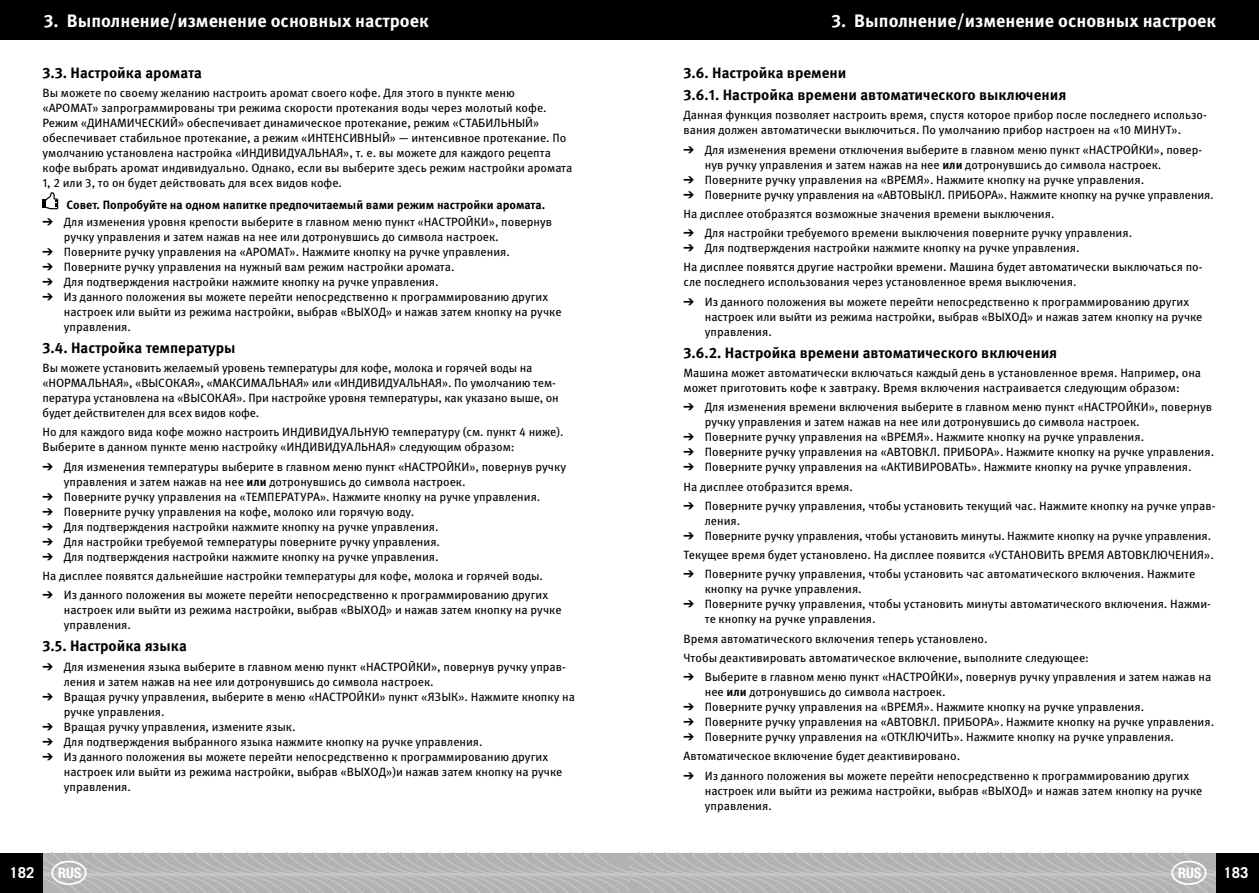
<style>
.page{position:relative;width:1259px;height:893px;background:#fff}
.page>*{position:absolute;margin:0;border:0;box-sizing:border-box;transform-origin:0 0}
.t1{font:700 18px "Meta Pro";color:#fff}
.t2{font:700 15px/22.2px "Meta Pro";color:#000}
.t3{font:700 15px "Trade Gothic LT Std";color:#fff}
.t4{font:12px/15px "Meta Pro";color:#000}
.t5{font:700 12px "Meta Pro";color:#000}
.s1{font-weight:700}
</style>
<div class="page">
<svg style="left:43px;top:192px;width:15px;height:17px"></svg>
<div style="left:0;top:0;width:1258px;height:40px;background:#000"></div>
<div style="left:1216px;top:853px;width:42px;height:40px;background:#000"></div>
<div style="left:0;top:853px;width:42px;height:40px;background:#000"></div>
<svg style="left:42px;top:853px;width:1174px;height:40px;background:#b5b6b7"></svg>
<h1 class="t1" style="left:44px;top:9px;width:386px">3. Выполнение/изменение основных настроек</h1>
<h1 class="t1" style="left:831px;top:9px;width:386px">3. Выполнение/изменение основных настроек</h1>
<p class="t2" style="left:43px;top:62px;width:161px">3.3. Настройка аромата</p>
<p class="t4" style="left:43px;top:85px;width:531px">Вы можете по своему желанию настроить аромат своего кофе. Для этого в пункте меню «АРОМАТ» запрограммированы три режима скорости протекания воды через молотый кофе.<br>Режим «ДИНАМИЧЕСКИЙ» обеспечивает динамическое протекание, режим «СТАБИЛЬНЫЙ» обеспечивает стабильное протекание, а режим «ИНТЕНСИВНЫЙ» — интенсивное протекание. По умолчанию установлена настройка «ИНДИВИДУАЛЬНАЯ», т. е. вы можете для каждого рецепта кофе выбрать аромат индивидуально. Однако, если вы выберите здесь режим настройки аромата 1, 2 или 3, то он будет действовать для всех видов кофе.</p>
<p class="t5" style="left:66px;top:198px;width:480px">Совет. Попробуйте на одном напитке предпочитаемый вами режим настройки аромата.</p>
<p class="t4" style="left:64px;top:214px;width:499px">Для изменения уровня крепости выберите в главном меню пункт «НАСТРОЙКИ», повернув ручку управления и затем нажав на нее или дотронувшись до символа настроек.<br>Поверните ручку управления на «АРОМАТ». Нажмите кнопку на ручке управления.<br>Поверните ручку управления на нужный вам режим настройки аромата.<br>Для подтверждения настройки нажмите кнопку на ручке управления.<br>Из данного положения вы можете перейти непосредственно к программированию других настроек или выйти из режима настройки, выбрав «ВЫХОД» и нажав затем кнопку на ручке управления.</p>
<p class="t2" style="left:43px;top:337px;width:194px">3.4. Настройка температуры</p>
<p class="t4" style="left:43px;top:360px;width:518px">Вы можете установить желаемый уровень температуры для кофе, молока и горячей воды на «НОРМАЛЬНАЯ», «ВЫСОКАЯ», «МАКСИМАЛЬНАЯ» или «ИНДИВИДУАЛЬНАЯ». По умолчанию тем&shy;пература установлена на «ВЫСОКАЯ». При настройке уровня температуры, как указано выше, он будет действителен для всех видов кофе.</p>
<p class="t4" style="left:43px;top:425px;width:523px">Но для каждого вида кофе можно настроить ИНДИВИДУАЛЬНУЮ температуру (см. пункт 4 ниже).<br>Выберите в данном пункте меню настройку «ИНДИВИДУАЛЬНАЯ» следующим образом:</p>
<p class="t4" style="left:64px;top:459px;width:504px">Для изменения температуры выберите в главном меню пункт «НАСТРОЙКИ», повернув ручку управления и затем нажав на нее <span class="s1">или</span> дотронувшись до символа настроек.<br>Поверните ручку управления на «ТЕМПЕРАТУРА». Нажмите кнопку на ручке управления.<br>Поверните ручку управления на кофе, молоко или горячую воду.<br>Для подтверждения настройки нажмите кнопку на ручке управления.<br>Для настройки требуемой температуры поверните ручку управления.<br>Для подтверждения настройки нажмите кнопку на ручке управления.</p>
<p class="t4" style="left:64px;top:566px;width:486px;line-height:19.2px;text-indent:-21px">На дисплее появятся дальнейшие настройки температуры для кофе, молока и горячей воды.<br>Из данного положения вы можете перейти непосредственно к программированию других</p>
<p class="t4" style="left:64px;top:602px;width:499px">настроек или выйти из режима настройки, выбрав «ВЫХОД» и нажав затем кнопку на ручке управления.</p>
<p class="t2" style="left:43px;top:635px;width:146px">3.5. Настройка языка</p>
<p class="t4" style="left:64px;top:659px;width:513px">Для изменения языка выберите в главном меню пункт «НАСТРОЙКИ», повернув ручку управ&shy;ления и затем нажав на нее или дотронувшись до символа настроек.<br>Вращая ручку управления, выберите в меню «НАСТРОЙКИ» пункт «ЯЗЫК». Нажмите кнопку на ручке управления.<br>Вращая ручку управления, измените язык.<br>Для подтверждения выбранного языка нажмите кнопку на ручке управления.<br>Из данного положения вы можете перейти непосредственно к программированию других настроек или выйти из режима настройки, выбрав «ВЫХОД»)и нажав затем кнопку на ручке управления.</p>
<p class="t2" style="left:683px;top:62px;width:384px">3.6. Настройка времени<br>3.6.1. Настройка времени автоматического выключения</p>
<p class="t4" style="left:683px;top:108px;width:525px">Данная функция позволяет настроить время, спустя которое прибор после последнего использо&shy;вания должен автоматически выключиться. По умолчанию прибор настроен на «10 МИНУТ».</p>
<p class="t4" style="left:705px;top:142px;width:510px">Для изменения времени отключения выберите в главном меню пункт «НАСТРОЙКИ», повер&shy;нув ручку управления и затем нажав на нее <span class="s1">или</span> дотронувшись до символа настроек.<br>Поверните ручку управления на «ВРЕМЯ». Нажмите кнопку на ручке управления.<br>Поверните ручку управления на «АВТОВЫКЛ. ПРИБОРА». Нажмите кнопку на ручке управления.</p>
<p class="t4" style="left:705px;top:204px;width:429px;line-height:19.2px;text-indent:-21px">На дисплее отобразятся возможные значения времени выключения.<br>Для настройки требуемого времени выключения поверните ручку управления.</p>
<p class="t4" style="left:683px;top:238px;width:520px;line-height:19.2px;text-indent:21px">Для подтверждения настройки нажмите кнопку на ручке управления.<br>На дисплее появятся другие настройки времени. Машина будет автоматически выключаться по-</p>
<p class="t4" style="left:705px;top:273px;width:486px;line-height:19.2px;text-indent:-21px">сле последнего использования через установленное время выключения.<br>Из данного положения вы можете перейти непосредственно к программированию других</p>
<p class="t4" style="left:705px;top:309px;width:499px">настроек или выйти из режима настройки, выбрав «ВЫХОД» и нажав затем кнопку на ручке управления.</p>
<p class="t2" style="left:683px;top:342px;width:375px">3.6.2. Настройка времени автоматического включения</p>
<p class="t4" style="left:683px;top:365px;width:519px">Машина может автоматически включаться каждый день в установленное время. Например, она может приготовить кофе к завтраку. Время включения настраивается следующим образом:</p>
<p class="t4" style="left:705px;top:400px;width:511px">Для изменения времени включения выберите в главном меню пункт «НАСТРОЙКИ», повернув ручку управления и затем нажав на нее или дотронувшись до символа настроек.<br>Поверните ручку управления на «ВРЕМЯ». Нажмите кнопку на ручке управления.<br>Поверните ручку управления на «АВТОВКЛ. ПРИБОРА». Нажмите кнопку на ручке управления.<br>Поверните ручку управления на «АКТИВИРОВАТЬ». Нажмите кнопку на ручке управления.</p>
<p class="t4" style="left:705px;top:477px;width:512px;line-height:19.2px;text-indent:-21px">На дисплее отобразится время.<br>Поверните ручку управления, чтобы установить текущий час. Нажмите кнопку на ручке управ-</p>
<p class="t4" style="left:705px;top:513px;width:508px">ления.<br>Поверните ручку управления, чтобы установить минуты. Нажмите кнопку на ручке управления.</p>
<p class="t4" style="left:683px;top:545px;width:532px;line-height:19.2px;text-align:center">Текущее время будет установлено. На дисплее появится «УСТАНОВИТЬ ВРЕМЯ АВТОВКЛЮЧЕНИЯ».<br>Поверните ручку управления, чтобы установить час автоматического включения. Нажмите</p>
<p class="t4" style="left:705px;top:582px;width:508px">кнопку на ручке управления.<br>Поверните ручку управления, чтобы установить минуты автоматического включения. Нажми&shy;те кнопку на ручке управления.</p>
<p class="t4" style="left:683px;top:631px;width:306px">Время автоматического включения теперь установлено.</p>
<p class="t4" style="left:683px;top:650px;width:407px">Чтобы деактивировать автоматическое включение, выполните следующее:</p>
<p class="t4" style="left:705px;top:669px;width:508px">Выберите в главном меню пункт «НАСТРОЙКИ», повернув ручку управления и затем нажав на</p>
<p class="t4" style="left:705px;top:684px;width:511px">нее <span class="s1">или</span> дотронувшись до символа настроек.<br>Поверните ручку управления на «ВРЕМЯ». Нажмите кнопку на ручке управления.<br>Поверните ручку управления на «АВТОВКЛ. ПРИБОРА». Нажмите кнопку на ручке управления.<br>Поверните ручку управления на «ОТКЛЮЧИТЬ». Нажмите кнопку на ручке управления.</p>
<p class="t4" style="left:705px;top:747px;width:486px;line-height:19.2px;text-indent:-21px">Автоматическое включение будет деактивировано.<br>Из данного положения вы можете перейти непосредственно к программированию других</p>
<p class="t4" style="left:705px;top:783px;width:499px">настроек или выйти из режима настройки, выбрав «ВЫХОД» и нажав затем кнопку на ручке управления.</p>
<p class="t3" style="left:9px;top:863px;width:27px">182</p>
<p class="t3" style="left:1223px;top:863px;width:27px">183</p>
</div>
